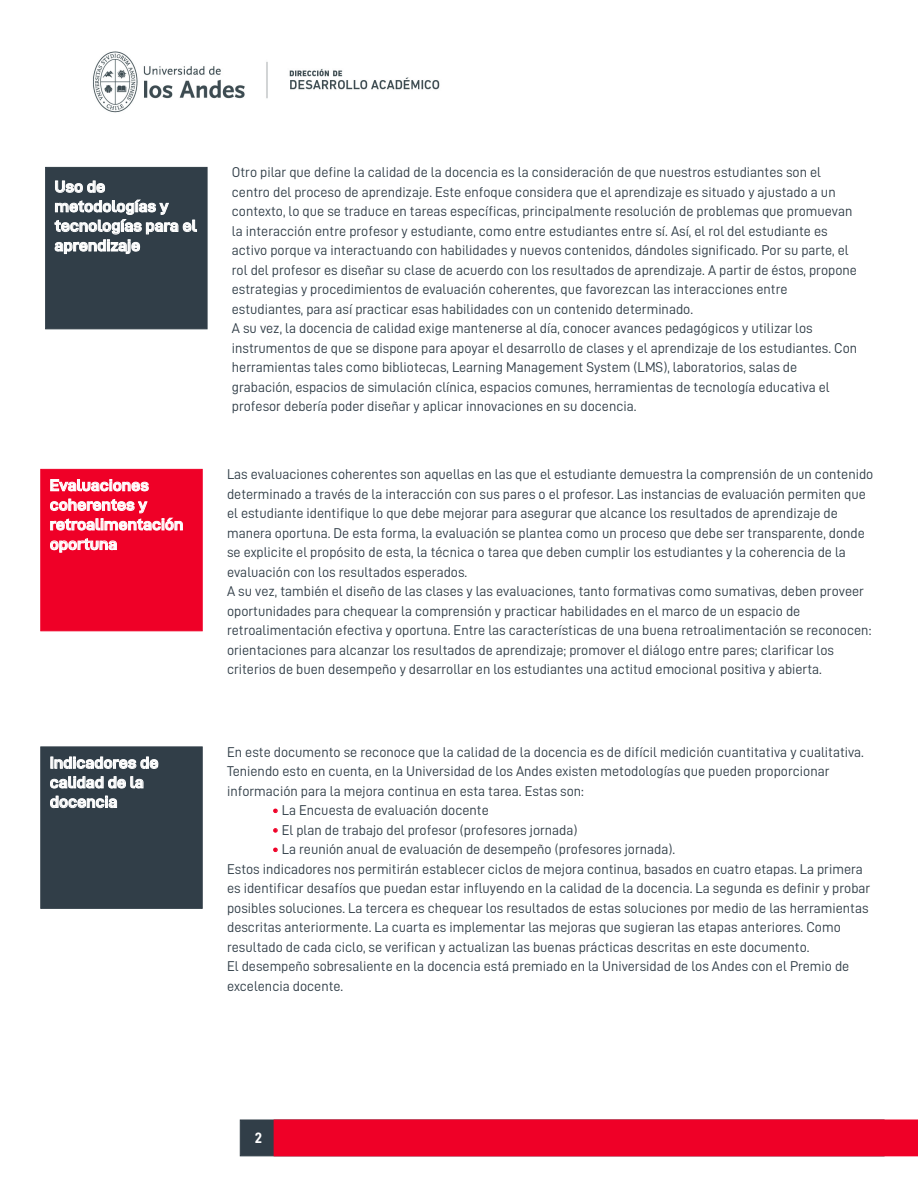
<style>
.page{position:relative;width:918px;height:1188px;background:#fff}
.page>*{position:absolute;margin:0;border:0;box-sizing:border-box;transform-origin:0 0}
.t1{font:16.35px/19.6px "D DIN Exp Bold";color:#fff}
.t2{font:15px "D DIN Bold";color:#fff}
.t3{font:14.25px/19.5px "D DIN";color:#313e48}
.s1{color:#ef0027}
</style>
<div class="page">
<img style="left:93px;top:51px;width:347px;height:62px">
<div style="left:45px;top:167px;width:162px;height:162px;background:#313e48;border:1px solid #313e48"></div>
<svg style="left:55px;top:181px;width:50px;height:12px"></svg>
<svg style="left:55px;top:199px;width:142px;height:55px"></svg>
<div style="left:240px;top:1120px;width:644px;height:36px;background:#313e48;border:1px solid #313e48"></div>
<div style="left:274px;top:1120px;width:644px;height:36px;background:#ef0027"></div>
<div style="left:41px;top:469px;width:161px;height:162px;background:#ef0027;border:1px solid #ef0027"></div>
<svg style="left:50px;top:479px;width:99px;height:12px"></svg>
<svg style="left:50px;top:499px;width:133px;height:32px"></svg>
<svg style="left:50px;top:538px;width:67px;height:15px"></svg>
<div style="left:40px;top:747px;width:163px;height:162px;background:#313e48;border:1px solid #313e48"></div>
<svg style="left:51px;top:757px;width:107px;height:12px"></svg>
<svg style="left:50px;top:776px;width:94px;height:13px"></svg>
<svg style="left:50px;top:796px;width:67px;height:12px"></svg>
<svg style="left:273px;top:808px;width:5px;height:5px"></svg>
<svg style="left:273px;top:828px;width:5px;height:5px"></svg>
<svg style="left:273px;top:847px;width:5px;height:5px"></svg>
<p class="t1" style="left:55px;top:176px;width:144px">Uso de metodologías y tecnologías para el aprendizaje</p>
<p class="t3" style="left:232px;top:162px;width:627px">Otro pilar que define la calidad de la docencia es la consideración de que nuestros estudiantes son el centro del proceso de aprendizaje. Este enfoque considera que el aprendizaje es situado y ajustado a un contexto, lo que se traduce en tareas específicas, principalmente resolución de problemas que promuevan la interacción entre profesor y estudiante, como entre estudiantes entre sí. Así, el rol del estudiante es activo porque va interactuando con habilidades y nuevos contenidos, dándoles significado. Por su parte, el rol del profesor es diseñar su clase de acuerdo con los resultados de aprendizaje. A partir de éstos, propone estrategias y procedimientos de evaluación coherentes, que favorezcan las interacciones entre estudiantes, para así practicar esas habilidades con un contenido determinado.<br>A su vez, la docencia de calidad exige mantenerse al día, conocer avances pedagógicos y utilizar los instrumentos de que se dispone para apoyar el desarrollo de clases y el aprendizaje de los estudiantes. Con herramientas tales como bibliotecas, Learning Management System (LMS), laboratorios, salas de grabación, espacios de simulación clínica, espacios comunes, herramientas de tecnología educativa el profesor debería poder diseñar y aplicar innovaciones en su docencia.</p>
<p class="t1" style="left:50px;top:475px;width:135px">Evaluaciones coherentes y retroalimentación oportuna</p>
<p class="t3" style="left:227px;top:464px;width:648px">Las evaluaciones coherentes son aquellas en las que el estudiante demuestra la comprensión de un contenido determinado a través de la interacción con sus pares o el profesor. Las instancias de evaluación permiten que el estudiante identifique lo que debe mejorar para asegurar que alcance los resultados de aprendizaje de manera oportuna. De esta forma, la evaluación se plantea como un proceso que debe ser transparente, donde se explicite el propósito de esta, la técnica o tarea que deben cumplir los estudiantes y la coherencia de la evaluación con los resultados esperados.<br>A su vez, también el diseño de las clases y las evaluaciones, tanto formativas como sumativas, deben proveer oportunidades para chequear la comprensión y practicar habilidades en el marco de un espacio de retroalimentación efectiva y oportuna. Entre las características de una buena retroalimentación se reconocen: orientaciones para alcanzar los resultados de aprendizaje; promover el diálogo entre pares; clarificar los criterios de buen desempeño y desarrollar en los estudiantes una actitud emocional positiva y abierta.</p>
<p class="t1" style="left:50px;top:753px;width:110px">Indicadores de calidad de la docencia</p>
<p class="t3" style="left:227px;top:742px;width:638px">En este documento se reconoce que la calidad de la docencia es de difícil medición cuantitativa y cualitativa.<br>Teniendo esto en cuenta, en la Universidad de los Andes existen metodologías que pueden proporcionar información para la mejora continua en esta tarea. Estas son:</p>
<p class="t3" style="left:272px;top:800px;width:218px"><span class="s1">•</span> La Encuesta de evaluación docente</p>
<p class="t3" style="left:272px;top:820px;width:307px"><span class="s1">•</span> El plan de trabajo del profesor (profesores jornada)</p>
<p class="t3" style="left:227px;top:839px;width:645px;text-indent:45px"><span class="s1">•</span> La reunión anual de evaluación de desempeño (profesores jornada).<br>Estos indicadores nos permitirán establecer ciclos de mejora continua, basados en cuatro etapas. La primera es identificar desafíos que puedan estar influyendo en la calidad de la docencia. La segunda es definir y probar posibles soluciones. La tercera es chequear los resultados de estas soluciones por medio de las herramientas descritas anteriormente. La cuarta es implementar las mejoras que sugieran las etapas anteriores. Como resultado de cada ciclo, se verifican y actualizan las buenas prácticas descritas en este documento.<br>El desempeño sobresaliente en la docencia está premiado en la Universidad de los Andes con el Premio de excelencia docente.</p>
<p class="t2" style="left:255px;top:1129px;width:9px">2</p>
</div>
